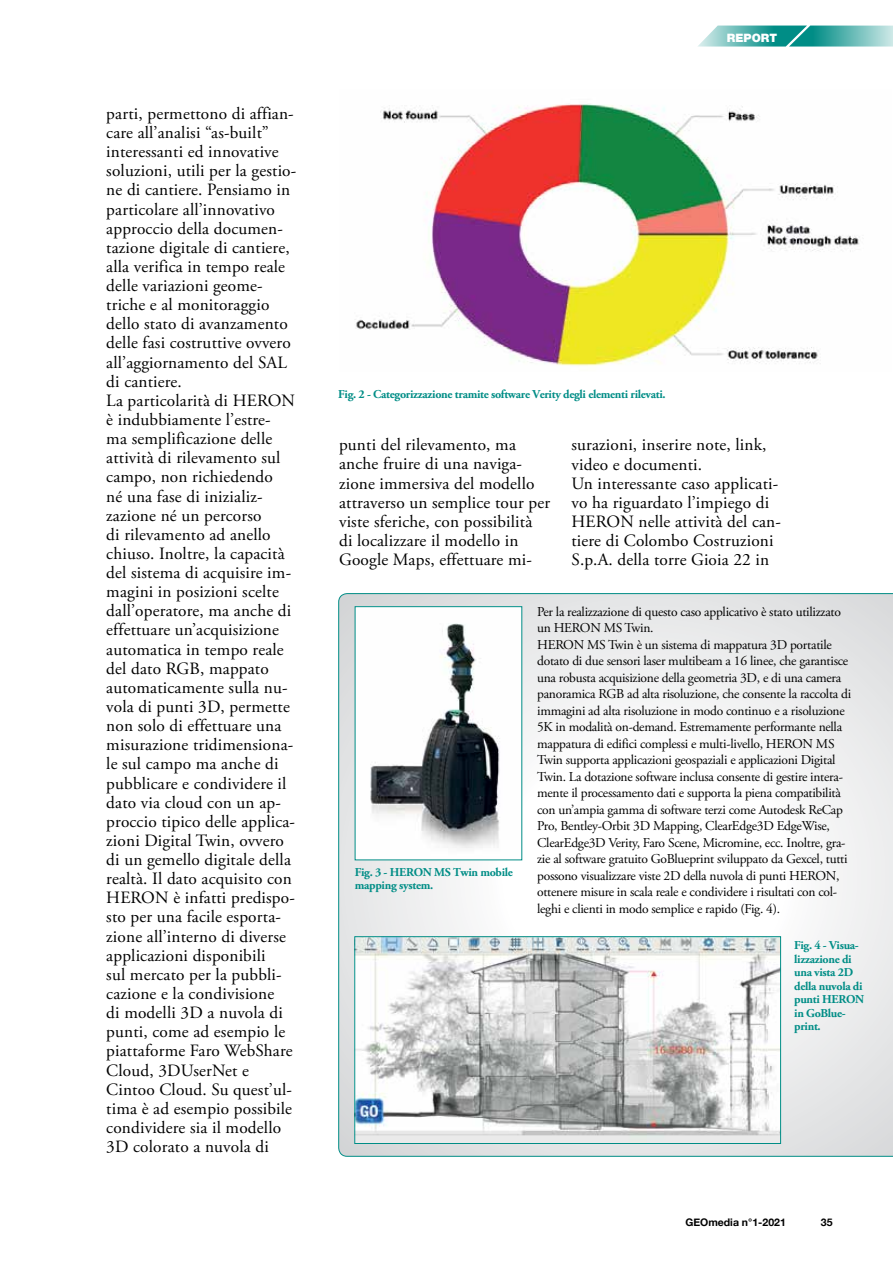
<style>
.page{position:relative;width:893px;height:1263px;background:#fff}
.page>*{position:absolute;margin:0;border:0;box-sizing:border-box;transform-origin:0 0}
.t1{font:17.25px/19.2px "Adobe Garamond Pro";letter-spacing:.01em;color:#000}
.t2{font:17.25px/19.2px "Adobe Garamond Pro";letter-spacing:-.105em;color:#000}
.t3{font:13.5px/16.5px "Adobe Garamond Pro";letter-spacing:-.02em;color:#000}
.t4{font:700 12px/13.5px "Adobe Garamond Pro";letter-spacing:-.025em;color:#008d86}
.t5{font:900 11.55px "Helvetica Neue";color:#fff}
.t6{font:700 10.5px "Helvetica Neue";color:#000}
</style>
<div class="page">
<svg style="left:698px;top:26px;width:195px;height:21px;background:#60b7b3"></svg>
<svg style="left:338px;top:593px;width:555px;height:564px"></svg>
<img style="left:357px;top:608px;width:163px;height:250px">
<img style="left:356px;top:938px;width:423px;height:204px">
<div style="left:354px;top:936px;width:427px;height:208px;border:1px solid #008d86"></div>
<img style="left:355px;top:104px;width:504px;height:262px">
<p class="t1" style="left:106px;top:104px;width:192px">parti, permettono di affian&shy;care all’analisi “as-built” interessanti ed innovative soluzioni, utili per la gestio&shy;ne di cantiere. Pensiamo in particolare all’innovativo approccio della documen&shy;tazione digitale di cantiere, alla verifica in tempo reale delle variazioni geome&shy;triche e al monitoraggio dello stato di avanzamento delle fasi costruttive ovvero all’aggiornamento del SAL di cantiere.<br>La particolarità di HERON è indubbiamente l’estre-<br>ma semplificazione delle attività di rilevamento sul campo, non richiedendo<br>né una fase di inizializ&shy;zazione né un percorso<br>di rilevamento ad anello chiuso. Inoltre, la capacità del sistema di acquisire im&shy;magini in posizioni scelte dall’operatore, ma anche di effettuare un’acquisizione automatica in tempo reale del dato RGB, mappato automaticamente sulla nu&shy;vola di punti 3D, permette non solo di effettuare una misurazione tridimensiona&shy;le sul campo ma anche di pubblicare e condividere il dato via cloud con un ap&shy;proccio tipico delle applica&shy;zioni Digital Twin, ovvero di un gemello digitale della realtà. Il dato acquisito con<br>HERON è infatti predispo&shy;sto per una facile esporta&shy;zione all’interno di diverse applicazioni disponibili<br>sul mercato per la pubbli&shy;cazione e la condivisione<br>di modelli 3D a nuvola di punti, come ad esempio le piattaforme Faro WebShare<br>Cloud, 3DUserNet e<br>Cintoo Cloud. Su quest’ul&shy;tima è ad esempio possibile condividere sia il modello<br>3D colorato a nuvola di</p>
<p class="t5" style="left:727px;top:31px;width:52px">REPORT</p>
<p class="t4" style="left:338px;top:388px;width:329px">Fig. 2 - Categorizzazione tramite software Verity degli elementi rilevati.</p>
<p class="t2" style="left:339px;top:436px;width:213px">punti del rilevamento, ma anche fruire di una naviga&shy;zione immersiva del modello attraverso un semplice tour per viste sferiche, con possibilità<br>di localizzare il modello in<br>Google Maps, effettuare mi-</p>
<p class="t1" style="left:571px;top:436px;width:211px">surazioni, inserire note, link, video e documenti.<br>Un interessante caso applicati&shy;vo ha riguardato l’impiego di<br>HERON nelle attività del can&shy;tiere di Colombo Costruzioni<br>S.p.A. della torre Gioia 22 in</p>
<p class="t4" style="left:355px;top:866px;width:160px">Fig. 3 - HERON MS Twin mobile mapping system.</p>
<p class="t3" style="left:537px;top:604px;width:316px">Per la realizzazione di questo caso applicativo è stato utilizzato un HERON MS Twin.<br>HERON MS Twin è un sistema di mappatura 3D portatile dotato di due sensori laser multibeam a 16 linee, che garantisce una robusta acquisizione della geometria 3D, e di una camera panoramica RGB ad alta risoluzione, che consente la raccolta di immagini ad alta risoluzione in modo continuo e a risoluzione 5K in modalità on-demand. Estremamente performante nella mappatura di edifici complessi e multi-livello, HERON MS Twin supporta applicazioni geospaziali e applicazioni Digital Twin. La dotazione software inclusa consente di gestire intera&shy;mente il processamento dati e supporta la piena compatibilità con un’ampia gamma di software terzi come Autodesk ReCap Pro, Bentley-Orbit 3D Mapping, ClearEdge3D EdgeWise, ClearEdge3D Verity, Faro Scene, Micromine, ecc. Inoltre, gra&shy;zie al software gratuito GoBlueprint sviluppato da Gexcel, tutti possono visualizzare viste 2D della nuvola di punti HERON, ottenere misure in scala reale e condividere i risultati con col&shy;leghi e clienti in modo semplice e rapido (Fig. 4).</p>
<p class="t4" style="left:794px;top:939px;width:72px">Fig. 4 - Visua&shy;lizzazione di una vista 2D della nuvola di punti HERON in GoBlue&shy;print.</p>
<p class="t6" style="left:685px;top:1214px;width:102px">GEOmedia n°1-2021</p>
<p class="t6" style="left:821px;top:1214px;width:13px">35</p>
</div>
